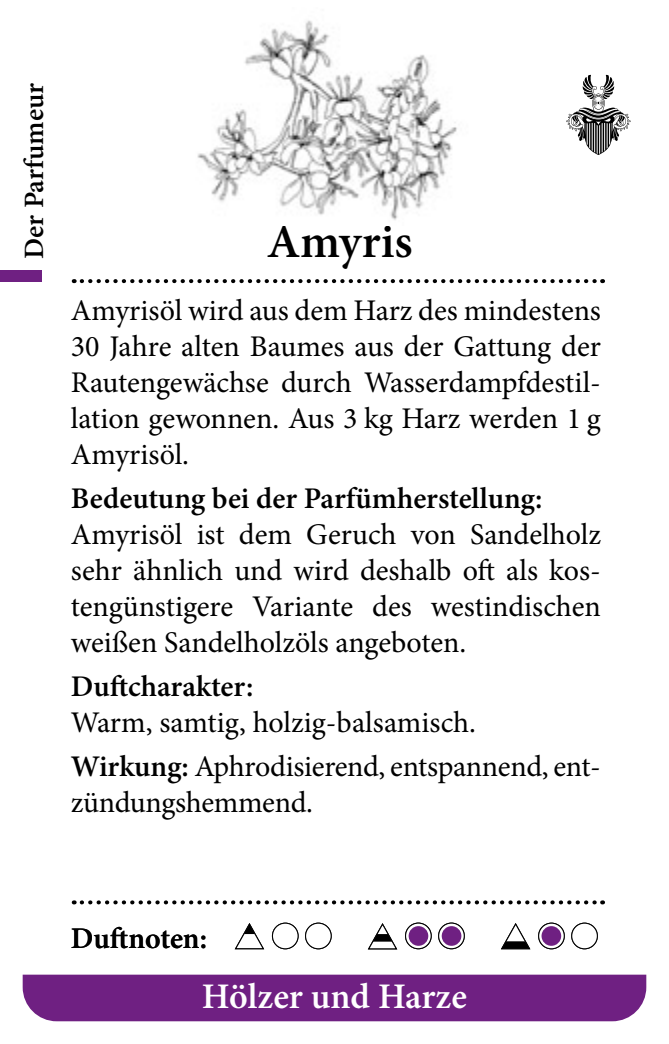
<style>
.page{position:relative;width:669px;height:1044px;background:#fff}
.page>*{position:absolute;margin:0;border:0;box-sizing:border-box;transform-origin:0 0}
.t1{font:600 48px "Minion Pro";color:#000}
.t2{font:600 36px "Minion Pro";color:#fff}
.t3{font:30px/36px "Minion Pro";letter-spacing:-.005em;color:#000;text-align:justify}
.t4{font:600 30px "Minion Pro";color:#000}
.t5{font:600 28px "Minion Pro";color:#000}
.s1{font-weight:600}
</style>
<div class="page">
<div style="left:23px;top:974px;width:623px;height:46px;background:#6f2082"></div>
<svg style="left:82px;top:900px;width:521px;height:4px"></svg>
<svg style="left:82px;top:279px;width:521px;height:4px"></svg>
<svg style="left:566px;top:75px;width:65px;height:80px"></svg>
<svg style="left:539px;top:922px;width:25px;height:26px"></svg>
<div style="left:538px;top:922px;width:27px;height:27px;border:1px solid #000;border-radius:50%"></div>
<div style="left:571px;top:922px;width:27px;height:27px;border:1px solid #000;border-radius:50%"></div>
<svg style="left:501px;top:923px;width:30px;height:26px"></svg>
<svg style="left:406px;top:922px;width:25px;height:26px"></svg>
<div style="left:405px;top:922px;width:27px;height:27px;border:1px solid #000;border-radius:50%"></div>
<svg style="left:439px;top:922px;width:25px;height:26px"></svg>
<div style="left:438px;top:922px;width:27px;height:27px;border:1px solid #000;border-radius:50%"></div>
<svg style="left:367px;top:923px;width:31px;height:27px"></svg>
<div style="left:272px;top:922px;width:27px;height:27px;border:1px solid #000;border-radius:50%"></div>
<div style="left:305px;top:922px;width:27px;height:27px;border:1px solid #000;border-radius:50%"></div>
<svg style="left:235px;top:923px;width:29px;height:26px"></svg>
<div style="left:409px;top:925px;width:19px;height:20px;background:#6f2082;border-radius:50%"></div>
<div style="left:442px;top:925px;width:19px;height:20px;background:#6f2082;border-radius:50%"></div>
<div style="left:542px;top:925px;width:19px;height:20px;background:#6f2082;border-radius:50%"></div>
<img style="left:197px;top:20px;width:260px;height:200px">
<div style="left:0;top:270px;width:42px;height:12px;background:#6f2082"></div>
<p class="t5" style="left:15px;top:259px;width:177px;rotate:-90deg">Der Parfumeur</p>
<h1 class="t1" style="left:267px;top:208px;width:147px">Amyris</h1>
<p class="t3" style="left:71px;top:292px;width:532px">Amyrisöl wird aus dem Harz des mindestens 30 Jahre alten Baumes aus der Gattung der Rautengewächse durch Wasserdampfdestil&shy;lation gewonnen. Aus 3 kg Harz werden 1 g Amyrisöl.</p>
<p class="t4" style="left:71px;top:477px;width:473px">Bedeutung bei der Parfümherstellung:</p>
<p class="t3" style="left:71px;top:516px;width:532px">Amyrisöl ist dem Geruch von Sandelholz sehr ähnlich und wird deshalb oft als kos&shy;tengünstigere Variante des westindischen weißen Sandelholzöls angeboten.</p>
<p class="t4" style="left:71px;top:665px;width:184px">Duftcharakter:</p>
<p class="t3" style="left:71px;top:700px;width:532px;line-height:44px">Warm, samtig, holzig-balsamisch.<br><span class="s1">Wirkung:</span> Aphrodisierend, entspannend, ent-</p>
<p class="t3" style="left:71px;top:784px;width:244px">zündungshemmend.</p>
<p class="t4" style="left:71px;top:917px;width:138px">Duftnoten:</p>
<p class="t2" style="left:202px;top:971px;width:267px">Hölzer und Harze</p>
</div>
